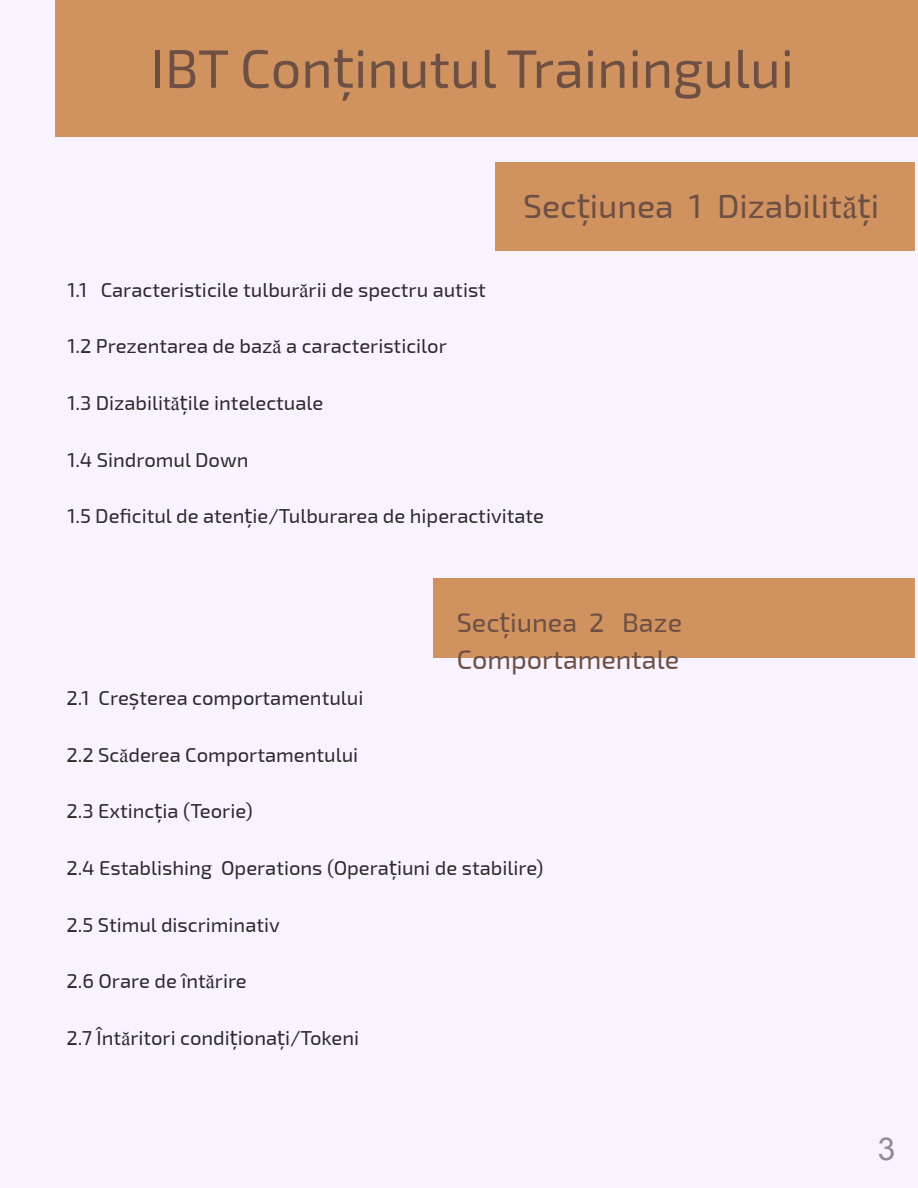
<style>
.page{position:relative;width:918px;height:1188px;background:#f9f3ff}
.page>*{position:absolute;margin:0;border:0;box-sizing:border-box;transform-origin:0 0}
.t1{font:54px "Exo 2.0";color:#6d4f43}
.t2{font:33.75px "Exo 2.0";color:#6d4f43}
.t3{font:31.5px "Arial";color:#8f8f8f}
.t4{font:27px/37.2px "Exo 2.0";color:#6d4f43}
.t5{font:20.25px "Exo 2.0";color:#2b2b2b}
.s1{font-family:"DejaVu Sans"}
.s2{font-family:"Times New Roman"}
</style>
<div class="page">
<div style="left:55px;top:0;width:863px;height:136px;background:#d09360"></div>
<div style="left:495px;top:162px;width:420px;height:89px;background:#d09360"></div>
<div style="left:434px;top:578px;width:481px;height:80px;background:#d09360"></div>
<h1 class="t1" style="left:151px;top:37px;width:645px">IBT Con<span class="s1">ț</span>inutul Trainingului</h1>
<p class="t5" style="left:67px;top:278px;width:420px">1.1 Caracteristicile tulbur<span class="s2">ă</span>rii de spectru autist</p>
<p class="t5" style="left:67px;top:334px;width:381px">1.2 Prezentarea de baz<span class="s2">ă</span> a caracteristicilor</p>
<p class="t5" style="left:67px;top:391px;width:258px">1.3 Dizabilit<span class="s2">ă</span><span class="s1">ț</span>ile intelectuale</p>
<p class="t5" style="left:67px;top:448px;width:183px">1.4 Sindromul Down</p>
<h2 class="t2" style="left:523px;top:187px;width:357px">Sec<span class="s1">ț</span>iunea 1 Dizabilit<span class="s2">ă</span><span class="s1">ț</span>i</h2>
<p class="t5" style="left:67px;top:504px;width:478px">1.5 Deficitul de aten<span class="s1">ț</span>ie/Tulburarea de hiperactivitate</p>
<h3 class="t4" style="left:457px;top:605px;width:227px">Sec<span class="s1">ț</span>iunea 2 Baze<br>Comportamentale</h3>
<p class="t5" style="left:66px;top:686px;width:299px">2.1 Cre<span class="s1">ș</span>terea comportamentului</p>
<p class="t5" style="left:66px;top:743px;width:293px">2.2 Sc<span class="s2">ă</span>derea Comportamentului</p>
<p class="t5" style="left:66px;top:799px;width:188px">2.3 Extinc<span class="s1">ț</span>ia (Teorie)</p>
<p class="t5" style="left:66px;top:856px;width:479px">2.4 Establishing Operations (Opera<span class="s1">ț</span>iuni de stabilire)</p>
<p class="t5" style="left:66px;top:913px;width:215px">2.5 Stimul discriminativ</p>
<p class="t5" style="left:66px;top:969px;width:182px">2.6 Orare de înt<span class="s2">ă</span>rire</p>
<p class="t5" style="left:66px;top:1026px;width:294px">2.7 Înt<span class="s2">ă</span>ritori condi<span class="s1">ț</span>iona<span class="s1">ț</span>i/Tokeni</p>
<h3 class="t3" style="left:878px;top:1131px;width:19px">3</h3>
</div>
